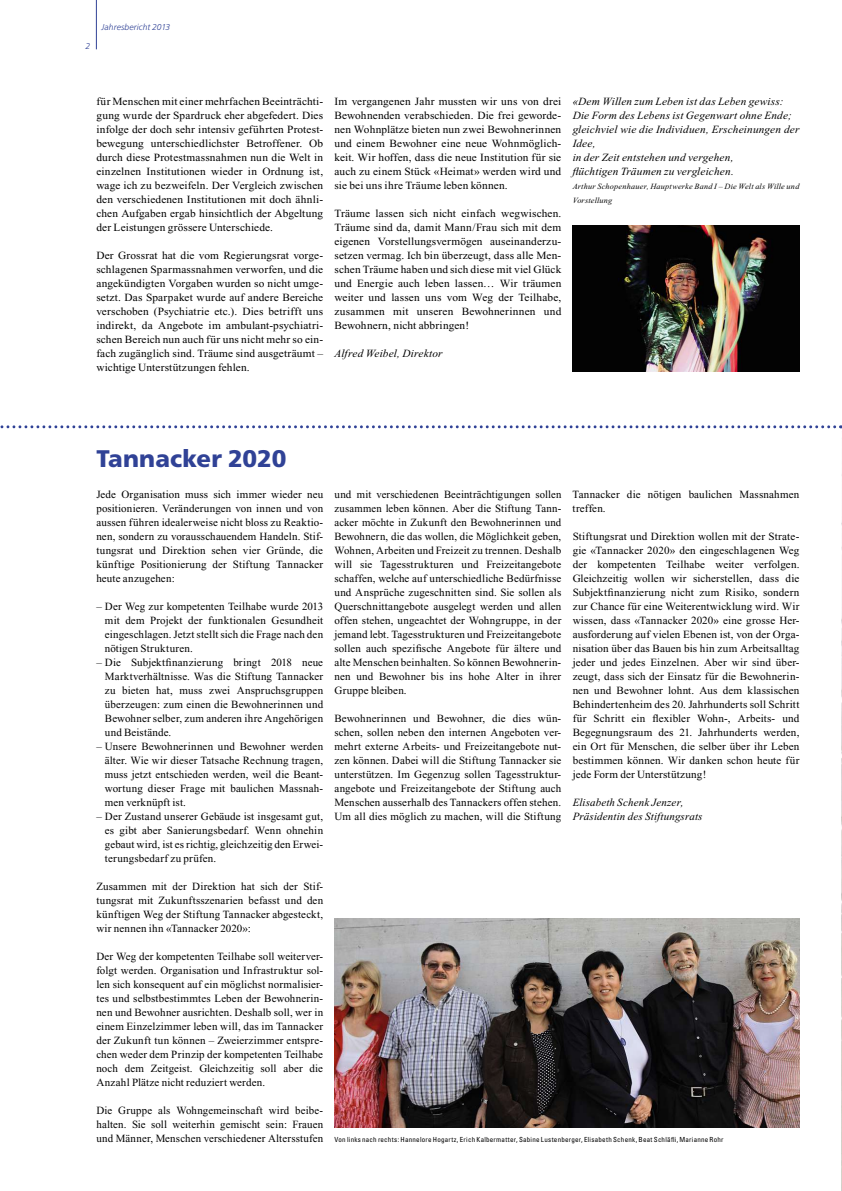
<style>
.page{position:relative;width:842px;height:1191px;background:#fff}
.page>*{position:absolute;margin:0;border:0;box-sizing:border-box;transform-origin:0 0}
.t1{font:900 24px "Frutiger";color:#304296}
.t2{font:11px/14px "Times New Roman";letter-spacing:.015em;color:#000;text-align:justify}
.t3{font:italic 11px/14px "Times New Roman";letter-spacing:.01em;color:#000}
.t4{font:italic 300 8.5px "Frutiger";letter-spacing:.01em;color:#304296}
.t5{font:italic 8px/14px "Times New Roman";letter-spacing:.02em;color:#000}
.t6{font:condensed 7px "Univers";letter-spacing:.035em;color:#000}
</style>
<div class="page">
<hr style="left:96px;top:0;width:1px;height:49px;background:#304296">
<img style="left:841px;top:474px;width:1px;height:716px">
<svg style="left:0;top:425px;width:841px;height:3px"></svg>
<img style="left:573px;top:225px;width:226px;height:146px">
<img style="left:334px;top:918px;width:465px;height:209px">
<p class="t4" style="left:86px;top:42px;width:6px">2</p>
<p class="t4" style="left:102px;top:23px;width:70px">Jahresbericht 2013</p>
<p class="t2" style="left:96px;top:96px;width:228px">für Menschen mit einer mehrfachen Beeinträchti&shy;gung wurde der Spardruck eher abgefedert. Dies infolge der doch sehr intensiv geführten Protest&shy;bewegung unterschiedlichster Betroffener. Ob durch diese Protestmassnahmen nun die Welt in einzelnen Institutionen wieder in Ordnung ist, wage ich zu bezweifeln. Der Vergleich zwischen den verschiedenen Institutionen mit doch ähnli&shy;chen Aufgaben ergab hinsichtlich der Abgeltung der Leistungen grössere Unterschiede.</p>
<p class="t2" style="left:96px;top:250px;width:228px">Der Grossrat hat die vom Regierungsrat vorge&shy;schlagenen Sparmassnahmen verworfen, und die angekündigten Vorgaben wurden so nicht umge&shy;setzt. Das Sparpaket wurde auf andere Bereiche verschoben (Psychiatrie etc.). Dies betrifft uns indirekt, da Angebote im ambulant-psychiatri&shy;schen Bereich nun auch für uns nicht mehr so ein&shy;fach zugänglich sind. Träume sind ausgeträumt – wichtige Unterstützungen fehlen.</p>
<p class="t2" style="left:334px;top:96px;width:228px">Im vergangenen Jahr mussten wir uns von drei Bewohnenden verabschieden. Die frei geworde&shy;nen Wohnplätze bieten nun zwei Bewohnerinnen und einem Bewohner eine neue Wohnmöglich&shy;keit. Wir hoffen, dass die neue Institution für sie auch zu einem Stück «Heimat» werden wird und sie bei uns ihre Träume leben können.</p>
<p class="t2" style="left:334px;top:208px;width:228px">Träume lassen sich nicht einfach wegwischen.<br>Träume sind da, damit Mann/Frau sich mit dem eigenen Vorstellungsvermögen auseinanderzu&shy;setzen vermag. Ich bin überzeugt, dass alle Men&shy;schen Träume haben und sich diese mit viel Glück und Energie auch leben lassen… Wir träumen weiter und lassen uns vom Weg der Teilhabe, zusammen mit unseren Bewohnerinnen und Bewohnern, nicht abbringen!</p>
<p class="t3" style="left:334px;top:348px;width:110px">Alfred Weibel, Direktor</p>
<p class="t3" style="left:573px;top:96px;width:228px">«Dem Willen zum Leben ist das Leben gewiss:<br>Die Form des Lebens ist Gegenwart ohne Ende; gleichviel wie die Individuen, Erscheinungen der Idee,<br>in der Zeit entstehen und vergehen,<br>flüchtigen Träumen zu vergleichen.</p>
<p class="t5" style="left:573px;top:181px;width:228px">Arthur Schopenhauer, Hauptwerke Band I – Die Welt als Wille und<br>Vorstellung</p>
<h1 class="t1" style="left:96px;top:445px;width:192px">Tannacker 2020</h1>
<p class="t2" style="left:96px;top:488px;width:228px">Jede Organisation muss sich immer wieder neu positionieren. Veränderungen von innen und von aussen führen idealerweise nicht bloss zu Reaktio&shy;nen, sondern zu vorausschauendem Handeln. Stif&shy;tungsrat und Direktion sehen vier Gründe, die künftige Positionierung der Stiftung Tannacker heute anzugehen:</p>
<p class="t2" style="left:105px;top:600px;width:220px;text-indent:-9px">– Der Weg zur kompetenten Teilhabe wurde 2013 mit dem Projekt der funktionalen Gesundheit eingeschlagen. Jetzt stellt sich die Frage nach den nötigen Strukturen.</p>
<p class="t2" style="left:105px;top:656px;width:220px;text-indent:-9px">– Die Subjektfinanzierung bringt 2018 neue Marktverhältnisse. Was die Stiftung Tannacker zu bieten hat, muss zwei Anspruchsgruppen überzeugen: zum einen die Bewohnerinnen und Bewohner selber, zum anderen ihre Angehörigen und Beistände.</p>
<p class="t2" style="left:105px;top:740px;width:220px;text-indent:-9px">– Unsere Bewohnerinnen und Bewohner werden älter. Wie wir dieser Tatsache Rechnung tragen, muss jetzt entschieden werden, weil die Beant&shy;wortung dieser Frage mit baulichen Massnah&shy;men verknüpft ist.</p>
<p class="t2" style="left:105px;top:810px;width:220px;text-indent:-9px">– Der Zustand unserer Gebäude ist insgesamt gut, es gibt aber Sanierungsbedarf. Wenn ohnehin gebaut wird, ist es richtig, gleichzeitig den Erwei&shy;terungsbedarf zu prüfen.</p>
<p class="t2" style="left:96px;top:880px;width:228px">Zusammen mit der Direktion hat sich der Stif&shy;tungsrat mit Zukunftsszenarien befasst und den künftigen Weg der Stiftung Tannacker abgesteckt, wir nennen ihn «Tannacker 2020»:</p>
<p class="t2" style="left:96px;top:950px;width:228px">Der Weg der kompetenten Teilhabe soll weiterver&shy;folgt werden. Organisation und Infrastruktur sol&shy;len sich konsequent auf ein möglichst normalisier&shy;tes und selbstbestimmtes Leben der Bewohnerin&shy;nen und Bewohner ausrichten. Deshalb soll, wer in einem Einzelzimmer leben will, das im Tannacker der Zukunft tun können – Zweierzimmer entspre&shy;chen weder dem Prinzip der kompetenten Teilhabe noch dem Zeitgeist. Gleichzeitig soll aber die Anzahl Plätze nicht reduziert werden.</p>
<p class="t2" style="left:96px;top:1104px;width:228px">Die Gruppe als Wohngemeinschaft wird beibe&shy;halten. Sie soll weiterhin gemischt sein: Frauen und Männer, Menschen verschiedener Altersstufen</p>
<p class="t2" style="left:334px;top:488px;width:228px">und mit verschiedenen Beeinträchtigungen sollen zusammen leben können. Aber die Stiftung Tann&shy;acker möchte in Zukunft den Bewohnerinnen und Bewohnern, die das wollen, die Möglichkeit geben, Wohnen, Arbeiten und Freizeit zu trennen. Deshalb will sie Tagesstrukturen und Freizeitangebote schaffen, welche auf unterschiedliche Bedürfnisse und Ansprüche zugeschnitten sind. Sie sollen als Querschnittangebote ausgelegt werden und allen offen stehen, ungeachtet der Wohngruppe, in der jemand lebt. Tagesstrukturen und Freizeitangebote sollen auch spezifische Angebote für ältere und alte Menschen beinhalten. So können Bewohnerin&shy;nen und Bewohner bis ins hohe Alter in ihrer Gruppe bleiben.</p>
<p class="t2" style="left:334px;top:712px;width:228px">Bewohnerinnen und Bewohner, die dies wün&shy;schen, sollen neben den internen Angeboten ver&shy;mehrt externe Arbeits- und Freizeitangebote nut&shy;zen können. Dabei will die Stiftung Tannacker sie unterstützen. Im Gegenzug sollen Tagesstruktur&shy;angebote und Freizeitangebote der Stiftung auch Menschen ausserhalb des Tannackers offen stehen.<br>Um all dies möglich zu machen, will die Stiftung</p>
<p class="t2" style="left:573px;top:488px;width:228px">Tannacker die nötigen baulichen Massnahmen treffen.</p>
<p class="t2" style="left:573px;top:530px;width:228px">Stiftungsrat und Direktion wollen mit der Strate&shy;gie «Tannacker 2020» den eingeschlagenen Weg der kompetenten Teilhabe weiter verfolgen.<br>Gleichzeitig wollen wir sicherstellen, dass die Subjektfinanzierung nicht zum Risiko, sondern zur Chance für eine Weiterentwicklung wird. Wir wissen, dass «Tannacker 2020» eine grosse Her&shy;ausforderung auf vielen Ebenen ist, von der Orga&shy;nisation über das Bauen bis hin zum Arbeitsalltag jeder und jedes Einzelnen. Aber wir sind über&shy;zeugt, dass sich der Einsatz für die Bewohnerin&shy;nen und Bewohner lohnt. Aus dem klassischen Behindertenheim des 20. Jahrhunderts soll Schritt für Schritt ein flexibler Wohn-, Arbeits- und Begegnungsraum des 21. Jahrhunderts werden, ein Ort für Menschen, die selber über ihr Leben bestimmen können. Wir danken schon heute für jede Form der Unterstützung!</p>
<p class="t3" style="left:573px;top:796px;width:131px">Elisabeth Schenk Jenzer,<br>Präsidentin des Stiftungsrats</p>
<p class="t6" style="left:334px;top:1134px;width:390px">Von links nach rechts: Hannelore Hogartz, Erich Kalbermatter, Sabine Lustenberger, Elisabeth Schenk, Beat Schläfli, Marianne Rohr</p>
</div>
